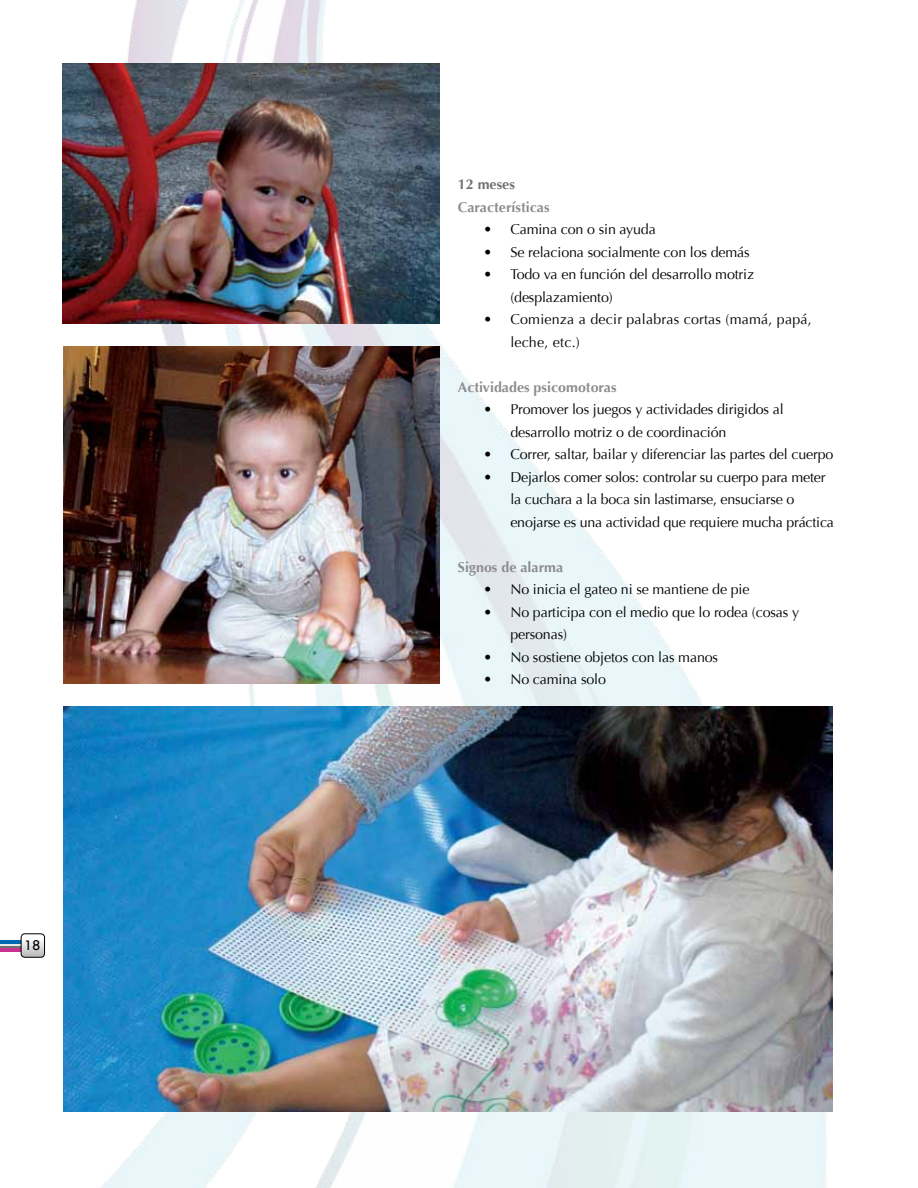
<style>
.page{position:relative;width:918px;height:1188px;background:#fff}
.page>*{position:absolute;margin:0;border:0;box-sizing:border-box;transform-origin:0 0}
.t1{font:15.3px "Tw Cen";color:#000}
.t2{font:14.25px/22.5px "Optima";letter-spacing:-.01em;color:#000}
.t3{font:700 14.25px "Optima";color:#8d8c8f}
.t4{font:14.25px/22.5px "Optima";letter-spacing:.015em;color:#000}
.t5{font:700 14.25px "Optima";color:#717073}
</style>
<div class="page">
<hr style="left:0;top:940px;width:23px;height:4px;background:#0067b1">
<hr style="left:0;top:946px;width:23px;height:2px;background:#717073">
<hr style="left:0;top:948px;width:23px;height:3px;background:#ca3092">
<hr style="left:0;top:944px;width:23px;height:2px;background:#e6e7e8">
<svg style="left:21px;top:934px;width:24px;height:23px"></svg>
<div style="left:21px;top:933px;width:24px;height:25px;border:1px solid #000;border-radius:4px"></div>
<img style="left:64px;top:0;width:763px;height:1188px">
<img style="left:64px;top:706px;width:769px;height:406px">
<img style="left:62px;top:64px;width:377px;height:260px">
<img style="left:64px;top:346px;width:375px;height:338px">
<p class="t1" style="left:24px;top:936px;width:18px">18</p>
<p class="t5" style="left:458px;top:176px;width:59px">12 meses</p>
<p class="t3" style="left:458px;top:198px;width:93px">Características</p>
<p class="t2" style="left:483px;top:218px;width:174px">• Camina con o sin ayuda</p>
<p class="t2" style="left:483px;top:241px;width:268px">• Se relaciona socialmente con los demás</p>
<p class="t2" style="left:510px;top:263px;width:245px;text-indent:-27px">• Todo va en función del desarrollo motriz (desplazamiento)</p>
<p class="t4" style="left:510px;top:308px;width:303px;text-indent:-27px">• Comienza a decir palabras cortas (mamá, papá, leche, etc.)</p>
<p class="t3" style="left:458px;top:378px;width:160px">Actividades psicomotoras</p>
<p class="t2" style="left:510px;top:398px;width:275px;text-indent:-27px">• Promover los juegos y actividades dirigidos al desarrollo motriz o de coordinación</p>
<p class="t2" style="left:483px;top:443px;width:352px">• Correr, saltar, bailar y diferenciar las partes del cuerpo</p>
<p class="t2" style="left:510px;top:466px;width:325px;text-indent:-27px">• Dejarlos comer solos: controlar su cuerpo para meter la cuchara a la boca sin lastimarse, ensuciarse o enojarse es una actividad que requiere mucha práctica</p>
<p class="t3" style="left:458px;top:558px;width:107px">Signos de alarma</p>
<p class="t2" style="left:483px;top:578px;width:268px">• No inicia el gateo ni se mantiene de pie</p>
<p class="t2" style="left:510px;top:601px;width:290px;text-indent:-27px">• No participa con el medio que lo rodea (cosas y personas)</p>
<p class="t2" style="left:483px;top:646px;width:236px">• No sostiene objetos con las manos</p>
<p class="t2" style="left:483px;top:668px;width:124px">• No camina solo</p>
</div>
